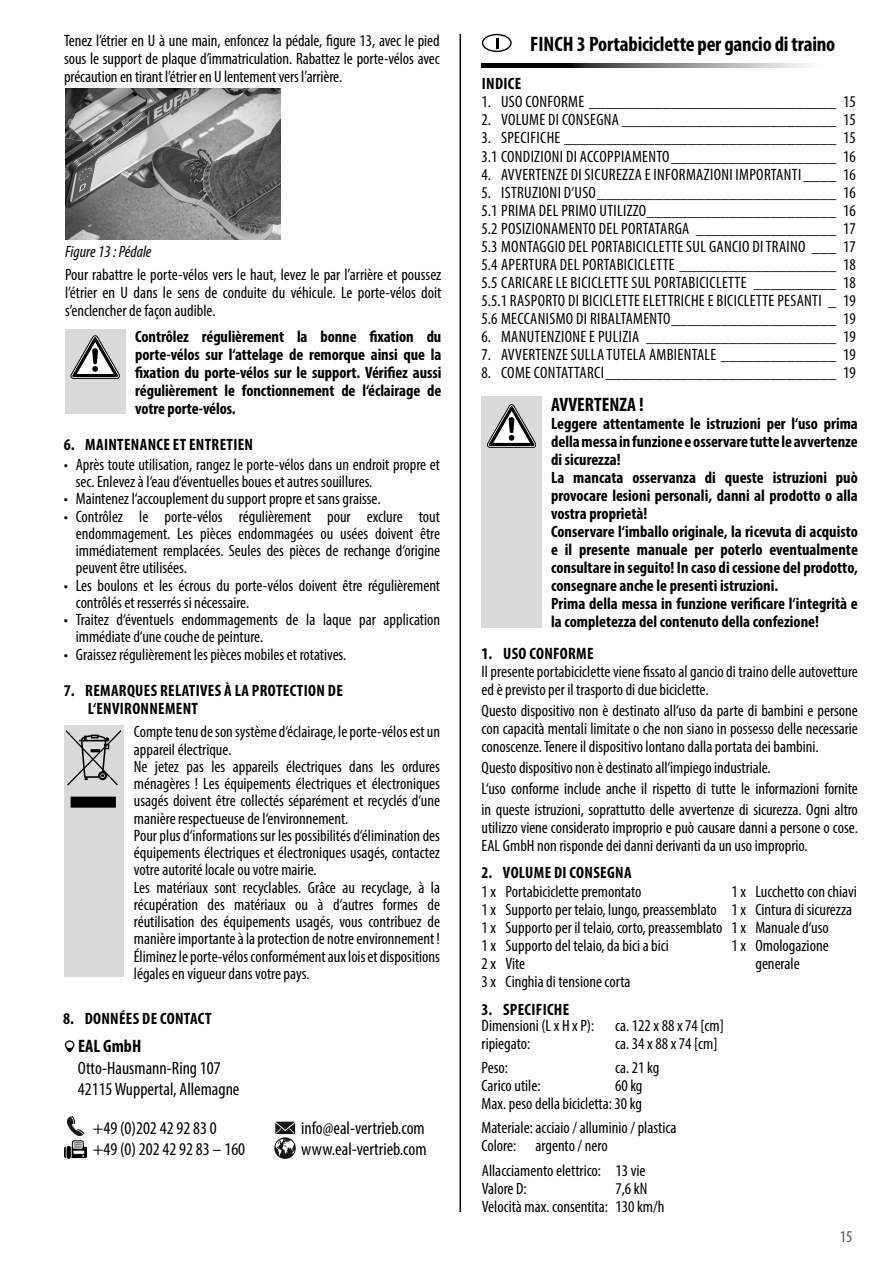
<style>
.page{position:relative;width:893px;height:1263px;background:#fff}
.page>*{position:absolute;margin:0;border:0;box-sizing:border-box;transform-origin:0 0}
.t1{font:700 condensed 21px "Myriad Pro";letter-spacing:-.01em;color:#000}
.t2{font:700 condensed 19.5px "Myriad Pro";color:#000}
.t3{font:condensed 18px/21.3px "Myriad Pro";color:#000}
.t4{font:700 condensed 18px "Myriad Pro";color:#000}
.t5{font:condensed 16.5px/18px "Myriad Pro";color:#000}
.t6{font:700 condensed 16.5px/18px "Myriad Pro";color:#000;text-align:justify}
.t7{font:condensed 16.5px/18px "Myriad Pro";letter-spacing:.02em;color:#000}
.t8{font:700 condensed 16.5px/18px "Myriad Pro";letter-spacing:.02em;color:#000}
.t9{font:italic condensed 16.5px "Myriad Pro";color:#000}
.t10{font:condensed 16.5px "Myriad Pro";color:#515151}
</style>
<div class="page">
<hr style="left:460px;top:34px;width:1px;height:1178px;background:#000">
<img style="left:65px;top:88px;width:216px;height:151px">
<div style="left:65px;top:329px;width:60px;height:85px;background:#dadada"></div>
<svg style="left:71px;top:336px;width:48px;height:42px"></svg>
<svg style="left:274px;top:1122px;width:22px;height:37px"></svg>
<svg style="left:66px;top:1116px;width:18px;height:20px"></svg>
<svg style="left:65px;top:1040px;width:9px;height:12px"></svg>
<img style="left:65px;top:1140px;width:21px;height:20px">
<div style="left:482px;top:34px;width:30px;height:18px;border:1px solid #000;border-radius:50%"></div>
<svg style="left:496px;top:38px;width:2px;height:10px"></svg>
<div style="left:482px;top:396px;width:60px;height:231px;background:#dadada"></div>
<svg style="left:487px;top:405px;width:49px;height:42px"></svg>
<svg style="left:482px;top:64px;width:324px;height:4px"></svg>
<div style="left:64px;top:725px;width:59px;height:252px;background:#dadada"></div>
<svg style="left:66px;top:730px;width:55px;height:78px"></svg>
<p class="t5" style="left:64px;top:31px;width:377px;text-align:justify">Tenez l’étrier en U à une main, enfoncez la pédale, figure 13, avec le pied sous le support de plaque d’immatriculation. Rabattez le porte-vélos avec précaution en tirant l’étrier en U lentement vers l’arrière.</p>
<p class="t9" style="left:65px;top:241px;width:88px">Figure 13 : Pédale</p>
<p class="t5" style="left:65px;top:265px;width:378px;text-align:justify">Pour rabattre le porte-vélos vers le haut, levez le par l’arrière et poussez l’étrier en U dans le sens de conduite du véhicule. Le porte-vélos doit s’enclencher de façon audible.</p>
<p class="t6" style="left:135px;top:327px;width:308px">Contrôlez régulièrement la bonne fixation du porte-vélos sur l‘attelage de remorque ainsi que la fixation du porte-vélos sur le support. Vérifiez aussi régulièrement le fonctionnement de l‘éclairage de votre porte-vélos.</p>
<p class="t8" style="left:64px;top:435px;width:191px">6. MAINTENANCE ET ENTRETIEN</p>
<p class="t5" style="left:76px;top:456px;width:366px;line-height:17.2px;text-indent:-12px">• Après toute utilisation, rangez le porte-vélos dans un endroit propre et sec. Enlevez à l‘eau d‘éventuelles boues et autres souillures.</p>
<p class="t5" style="left:64px;top:490px;width:318px">• Maintenez l‘accouplement du support propre et sans graisse.</p>
<p class="t5" style="left:76px;top:507px;width:366px;line-height:17.2px;text-align:justify;text-indent:-12px">• Contrôlez le porte-vélos régulièrement pour exclure tout endommagement. Les pièces endommagées ou usées doivent être immédiatement remplacées. Seules des pièces de rechange d‘origine peuvent être utilisées.</p>
<p class="t5" style="left:76px;top:576px;width:366px;line-height:17.2px;text-indent:-12px">• Les boulons et les écrous du porte-vélos doivent être régulièrement contrôlés et resserrés si nécessaire.</p>
<p class="t5" style="left:76px;top:611px;width:366px;line-height:17.2px;text-indent:-12px">• Traitez d‘éventuels endommagements de la laque par application immédiate d‘une couche de peinture.</p>
<p class="t5" style="left:64px;top:645px;width:284px">• Graissez régulièrement les pièces mobiles et rotatives.</p>
<p class="t8" style="left:88px;top:682px;width:257px;text-indent:-24px">7. REMARQUES RELATIVES À LA PROTECTION DE<br>L‘ENVIRONNEMENT</p>
<p class="t5" style="left:134px;top:723px;width:308px;line-height:17.2px">Compte tenu de son système d‘éclairage, le porte-vélos est un appareil électrique.<br>Ne jetez pas les appareils électriques dans les ordures ménagères ! Les équipements électriques et électroniques usagés doivent être collectés séparément et recyclés d‘une manière respectueuse de l‘environnement.<br>Pour plus d‘informations sur les possibilités d‘élimination des équipements électriques et électroniques usagés, contactez votre autorité locale ou votre mairie.<br>Les matériaux sont recyclables. Grâce au recyclage, à la récupération des matériaux ou à d‘autres formes de réutilisation des équipements usagés, vous contribuez de manière importante à la protection de notre environnement !<br>Éliminez le porte-vélos conformément aux lois et dispositions légales en vigueur dans votre pays.</p>
<p class="t8" style="left:63px;top:1009px;width:150px">8. DONNÉES DE CONTACT</p>
<p class="t4" style="left:78px;top:1035px;width:65px">EAL GmbH</p>
<p class="t3" style="left:78px;top:1057px;width:163px">Otto-Hausmann-Ring 107<br>42115 Wuppertal, Allemagne</p>
<p class="t3" style="left:93px;top:1117px;width:154px">+49 (0)202 42 92 83 0 +49 (0) 202 42 92 83 – 160</p>
<p class="t3" style="left:301px;top:1117px;width:127px">info@eal-vertrieb.com www.eal-vertrieb.com</p>
<p class="t6" style="left:482px;top:74px;width:41px">INDICE</p>
<p class="t1" style="left:530px;top:31px;width:307px">FINCH 3 Portabiciclette per gancio di traino</p>
<p class="t7" style="left:482px;top:93px;width:376px">1. USO CONFORME ______________________________ 15</p>
<p class="t7" style="left:482px;top:111px;width:376px">2. VOLUME DI CONSEGNA __________________________ 15</p>
<p class="t7" style="left:482px;top:129px;width:376px">3. SPECIFICHE _________________________________ 15<br>3.1 CONDIZIONI DI ACCOPPIAMENTO ____________________ 16</p>
<p class="t7" style="left:482px;top:165px;width:376px">4. AVVERTENZE DI SICUREZZA E INFORMAZIONI IMPORTANTI ____ 16</p>
<p class="t5" style="left:482px;top:183px;width:376px;text-align:justify">5. ISTRUZIONI D‘USO _____________________________ 16<br>5.1 PRIMA DEL PRIMO UTILIZZO _______________________ 16<br>5.2 POSIZIONAMENTO DEL PORTATARGA _________________ 17<br>5.3 MONTAGGIO DEL PORTABICICLETTE SUL GANCIO DI TRAINO ___ 17<br>5.4 APERTURA DEL PORTABICICLETTE ___________________ 18<br>5.5 CARICARE LE BICICLETTE SUL PORTABICICLETTE __________ 18<br>5.5.1 RASPORTO DI BICICLETTE ELETTRICHE E BICICLETTE PESANTI _ 19<br>5.6 MECCANISMO DI RIBALTAMENTO ____________________ 19</p>
<p class="t7" style="left:482px;top:327px;width:376px">6. MANUTENZIONE E PULIZIA _______________________ 19</p>
<p class="t7" style="left:482px;top:345px;width:376px">7. AVVERTENZE SULLA TUTELA AMBIENTALE ______________ 19</p>
<p class="t7" style="left:482px;top:363px;width:376px">8. COME CONTATTARCI ____________________________ 19</p>
<p class="t2" style="left:551px;top:392px;width:94px">AVVERTENZA !</p>
<p class="t6" style="left:551px;top:414px;width:308px;text-align:left">Leggere attentamente le istruzioni per l‘uso prima della messa in funzione e osservare tutte le avvertenze di sicurezza!<br>La mancata osservanza di queste istruzioni può provocare lesioni personali, danni al prodotto o alla vostra proprietà!<br>Conservare l‘imballo originale, la ricevuta di acquisto e il presente manuale per poterlo eventualmente consultare in seguito! In caso di cessione del prodotto, consegnare anche le presenti istruzioni.<br>Prima della messa in funzione verificare l‘integrità e la completezza del contenuto della confezione!</p>
<p class="t8" style="left:482px;top:644px;width:114px">1. USO CONFORME</p>
<p class="t5" style="left:482px;top:663px;width:378px">Il presente portabiciclette viene fissato al gancio di traino delle autovetture ed è previsto per il trasporto di due biciclette.</p>
<p class="t5" style="left:482px;top:702px;width:378px;text-align:justify">Questo dispositivo non è destinato all‘uso da parte di bambini e persone con capacità mentali limitate o che non siano in possesso delle necessarie conoscenze. Tenere il dispositivo lontano dalla portata dei bambini.</p>
<p class="t5" style="left:482px;top:757px;width:378px;line-height:21px">Questo dispositivo non è destinato all‘impiego industriale.<br>L‘uso conforme include anche il rispetto di tutte le informazioni fornite in queste istruzioni, soprattutto delle avvertenze di sicurezza. Ogni altro</p>
<p class="t5" style="left:482px;top:819px;width:378px">utilizzo viene considerato improprio e può causare danni a persone o cose.<br>EAL GmbH non risponde dei danni derivanti da un uso improprio.</p>
<p class="t8" style="left:482px;top:863px;width:151px">2. VOLUME DI CONSEGNA</p>
<p class="t5" style="left:482px;top:882px;width:242px">1 x Portabiciclette premontato<br>1 x Supporto per telaio, lungo, preassemblato 1 x Supporto per il telaio, corto, preassemblato 1 x Supporto del telaio, da bici a bici<br>2 x Vite<br>3 x Cinghia di tensione corta</p>
<p class="t5" style="left:731px;top:882px;width:127px">1 x Lucchetto con chiavi</p>
<p class="t5" style="left:731px;top:900px;width:122px">1 x Cintura di sicurezza</p>
<p class="t5" style="left:731px;top:918px;width:99px">1 x Manuale d‘uso</p>
<p class="t5" style="left:731px;top:936px;width:99px">1 x Omologazione</p>
<p class="t5" style="left:755px;top:954px;width:46px">generale</p>
<p class="t8" style="left:482px;top:1000px;width:89px">3. SPECIFICHE</p>
<p class="t5" style="left:482px;top:1016px;width:114px">Dimensioni (L x H x P):</p>
<p class="t5" style="left:615px;top:1016px;width:110px">ca. 122 x 88 x 74 [cm]</p>
<p class="t5" style="left:482px;top:1034px;width:50px">ripiegato:</p>
<p class="t5" style="left:615px;top:1034px;width:104px">ca. 34 x 88 x 74 [cm]</p>
<p class="t5" style="left:482px;top:1058px;width:28px">Peso:</p>
<p class="t5" style="left:615px;top:1058px;width:46px">ca. 21 kg</p>
<p class="t5" style="left:482px;top:1076px;width:61px">Carico utile:</p>
<p class="t5" style="left:482px;top:1076px;width:162px;text-align:right">60 kg<br>Max. peso della bicicletta: 30 kg</p>
<p class="t5" style="left:482px;top:1119px;width:196px">Materiale: acciaio / alluminio / plastica<br>Colore: argento / nero</p>
<p class="t5" style="left:482px;top:1161px;width:165px">Allacciamento elettrico: 13 vie<br>Valore D:</p>
<p class="t5" style="left:482px;top:1179px;width:184px;text-indent:134px">7,6 kN<br>Velocità max. consentita: 130 km/h</p>
<p class="t10" style="left:840px;top:1226px;width:14px">15</p>
</div>
